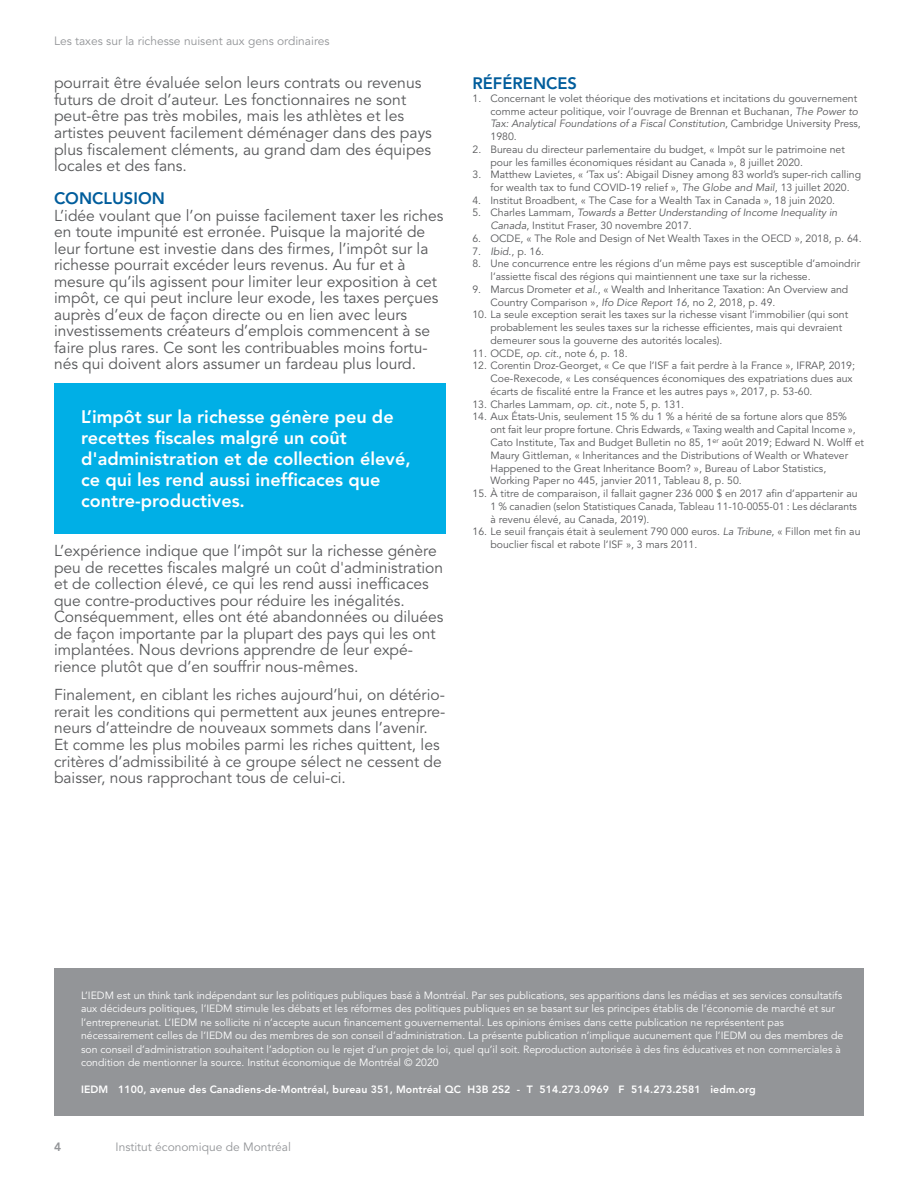
<style>
.page{position:relative;width:918px;height:1188px;background:#fff}
.page>*{position:absolute;margin:0;border:0;box-sizing:border-box;transform-origin:0 0}
.t1{font:800 18px/21px "Avenir LT Std";color:#fff}
.t2{font:800 16.5px "Avenir LT Std";color:#005d9c}
.t3{font:15.75px/16.5px "Avenir LT Std";color:#57585a}
.t4{font:12px "Avenir LT Std";color:#939598}
.t5{font:800 12px "Avenir LT Std";color:#939598}
.t6{font:10.5px/12.8px "Avenir LT Std";color:#57585a}
.t7{font:10.5px/13.5px "Avenir LT Std";color:#fff}
.t8{font:800 10.5px "Avenir LT Std";letter-spacing:.01em;color:#fff}
.t9{font:italic 10.5px/12.8px "Avenir LT Std";color:#57585a}
.s1{font-style:italic}
.s2{font-style:normal}
</style>
<div class="page">
<div style="left:54px;top:968px;width:810px;height:148px;background:#939598"></div>
<div style="left:54px;top:383px;width:392px;height:151px;background:#00afe6"></div>
<p class="t4" style="left:54px;top:34px;width:277px">Les taxes sur la richesse nuisent aux gens ordinaires</p>
<p class="t3" style="left:54px;top:75px;width:380px">pourrait être évaluée selon leurs contrats ou revenus futurs de droit d’auteur. Les fonctionnaires ne sont peut-être pas très mobiles, mais les athlètes et les artistes peuvent facilement déménager dans des pays plus fiscalement cléments, au grand dam des équipes locales et des fans.</p>
<h2 class="t2" style="left:54px;top:189px;width:112px">CONCLUSION</h2>
<p class="t3" style="left:54px;top:208px;width:391px">L’idée voulant que l’on puisse facilement taxer les riches en toute impunité est erronée. Puisque la majorité de leur fortune est investie dans des firmes, l’impôt sur la richesse pourrait excéder leurs revenus. Au fur et à mesure qu’ils agissent pour limiter leur exposition à cet impôt, ce qui peut inclure leur exode, les taxes perçues auprès d’eux de façon directe ou en lien avec leurs investissements créateurs d’emplois commencent à se faire plus rares. Ce sont les contribuables moins fortu&shy;nés qui doivent alors assumer un fardeau plus lourd.</p>
<h1 class="t1" style="left:81px;top:406px;width:331px">L’impôt sur la richesse génère peu de recettes fiscales malgré un coût d'administration et de collection élevé, ce qui les rend aussi inefficaces que contre-productives.</h1>
<p class="t3" style="left:54px;top:543px;width:391px">L’expérience indique que l’impôt sur la richesse génère peu de recettes fiscales malgré un coût d'administration et de collection élevé, ce qui les rend aussi inefficaces que contre-productives pour réduire les inégalités.<br>Conséquemment, elles ont été abandonnées ou diluées de façon importante par la plupart des pays qui les ont implantées. Nous devrions apprendre de leur expé&shy;rience plutôt que d’en souffrir nous-mêmes.</p>
<p class="t3" style="left:54px;top:687px;width:393px">Finalement, en ciblant les riches aujourd’hui, on détério&shy;rerait les conditions qui permettent aux jeunes entrepre&shy;neurs d’atteindre de nouveaux sommets dans l’avenir.<br>Et comme les plus mobiles parmi les riches quittent, les critères d’admissibilité à ce groupe sélect ne cessent de baisser, nous rapprochant tous de celui-ci.</p>
<h2 class="t2" style="left:472px;top:74px;width:106px">RÉFÉRENCES</h2>
<p class="t6" style="left:490px;top:92px;width:372px;text-indent:-18px">1. Concernant le volet théorique des motivations et incitations du gouvernement comme acteur politique, voir l’ouvrage de Brennan et Buchanan, <span class="s1">The Power to Tax: Analytical Foundations of a Fiscal Constitution</span>, Cambridge University Press, 1980.</p>
<p class="t6" style="left:491px;top:143px;width:356px;text-indent:-18px">2. Bureau du directeur parlementaire du budget, « Impôt sur le patrimoine net pour les familles économiques résidant au Canada », 8 juillet 2020.</p>
<p class="t6" style="left:490px;top:169px;width:372px;text-indent:-18px">3. Matthew Lavietes, « ‘Tax us’: Abigail Disney among 83 world’s super-rich calling for wealth tax to fund COVID-19 relief », <span class="s1">The Globe and Mail</span>, 13 juillet 2020.</p>
<p class="t6" style="left:472px;top:194px;width:364px">4. Institut Broadbent, « The Case for a Wealth Tax in Canada », 18 juin 2020.</p>
<p class="t9" style="left:490px;top:207px;width:349px;text-indent:-18px"><span class="s2">5. Charles Lammam,</span> Towards a Better Understanding of Income Inequality in<br>Canada<span class="s2">, Institut Fraser, 30 novembre 2017.</span></p>
<p class="t6" style="left:472px;top:232px;width:391px">6. OCDE, « The Role and Design of Net Wealth Taxes in the OECD », 2018, p. 64.</p>
<p class="t6" style="left:472px;top:245px;width:73px">7. <span class="s1">Ibid</span>., p. 16.</p>
<p class="t6" style="left:490px;top:258px;width:371px;text-indent:-18px">8. Une concurrence entre les régions d’un même pays est susceptible d’amoindrir l’assiette fiscal des régions qui maintiennent une taxe sur la richesse.</p>
<p class="t6" style="left:490px;top:283px;width:359px;text-indent:-18px">9. Marcus Drometer <span class="s1">et al</span>., « Wealth and Inheritance Taxation: An Overview and<br>Country Comparison », <span class="s1">Ifo Dice Report 16</span>, no 2, 2018, p. 49.</p>
<p class="t6" style="left:490px;top:309px;width:359px;text-indent:-18px">10. La seule exception serait les taxes sur la richesse visant l’immobilier (qui sont probablement les seules taxes sur la richesse efficientes, mais qui devraient demeurer sous la gouverne des autorités locales).</p>
<p class="t6" style="left:472px;top:347px;width:157px">11. OCDE, <span class="s1">op. cit</span>., note 6, p. 18.</p>
<p class="t6" style="left:490px;top:360px;width:366px;text-indent:-18px">12. Corentin Droz-Georget, « Ce que l’ISF a fait perdre à la France », IFRAP, 2019;<br>Coe-Rexecode, « Les conséquences économiques des expatriations dues aux écarts de fiscalité entre la France et les autres pays », 2017, p. 53-60.</p>
<p class="t6" style="left:472px;top:398px;width:213px">13. Charles Lammam, <span class="s1">op. cit</span>., note 5, p. 131.</p>
<p class="t6" style="left:490px;top:411px;width:375px;text-indent:-18px">14. Aux États-Unis, seulement 15 % du 1 % a hérité de sa fortune alors que 85% ont fait leur propre fortune. Chris Edwards, « Taxing wealth and Capital Income », Cato Institute, Tax and Budget Bulletin no 85, 1<sup>er</sup> août 2019; Edward N. Wolff et Maury Gittleman, « Inheritances and the Distributions of Wealth or Whatever Happened to the Great Inheritance Boom? », Bureau of Labor Statistics, Working Paper no 445, janvier 2011, Tableau 8, p. 50.</p>
<p class="t6" style="left:490px;top:487px;width:369px;text-align:justify;text-indent:-18px">15. À titre de comparaison, il fallait gagner 236 000 $ en 2017 afin d’appartenir au 1 % canadien (selon Statistiques Canada, Tableau 11-10-0055-01 : Les déclarants à revenu élevé, au Canada, 2019).</p>
<p class="t6" style="left:490px;top:526px;width:372px;text-indent:-18px">16. Le seuil français était à seulement 790 000 euros. <span class="s1">La Tribune</span>, « Fillon met fin au bouclier fiscal et rabote l’ISF », 3 mars 2011.</p>
<p class="t7" style="left:81px;top:989px;width:764px">L’IEDM est un think tank indépendant sur les politiques publiques basé à Montréal. Par ses publications, ses apparitions dans les médias et ses services consultatifs aux décideurs politiques, l’IEDM stimule les débats et les réformes des politiques publiques en se basant sur les principes établis de l’économie de marché et sur l’entrepreneuriat. L’IEDM ne sollicite ni n’accepte aucun financement gouvernemental. Les opinions émises dans cette publication ne représentent pas nécessairement celles de l’IEDM ou des membres de son conseil d’administration. La présente publication n’implique aucunement que l’IEDM ou des membres de son conseil d’administration souhaitent l’adoption ou le rejet d’un projet de loi, quel qu’il soit. Reproduction autorisée à des fins éducatives et non commerciales à condition de mentionner la source. Institut économique de Montréal © 2020</p>
<p class="t8" style="left:81px;top:1083px;width:676px">IEDM 1100, avenue des Canadiens-de-Montréal, bureau 351, Montréal QC H3B 2S2 - T 514.273.0969 F 514.273.2581 iedm.org</p>
<p class="t5" style="left:54px;top:1140px;width:9px">4</p>
<p class="t4" style="left:116px;top:1140px;width:177px">Institut économique de Montréal</p>
</div>
